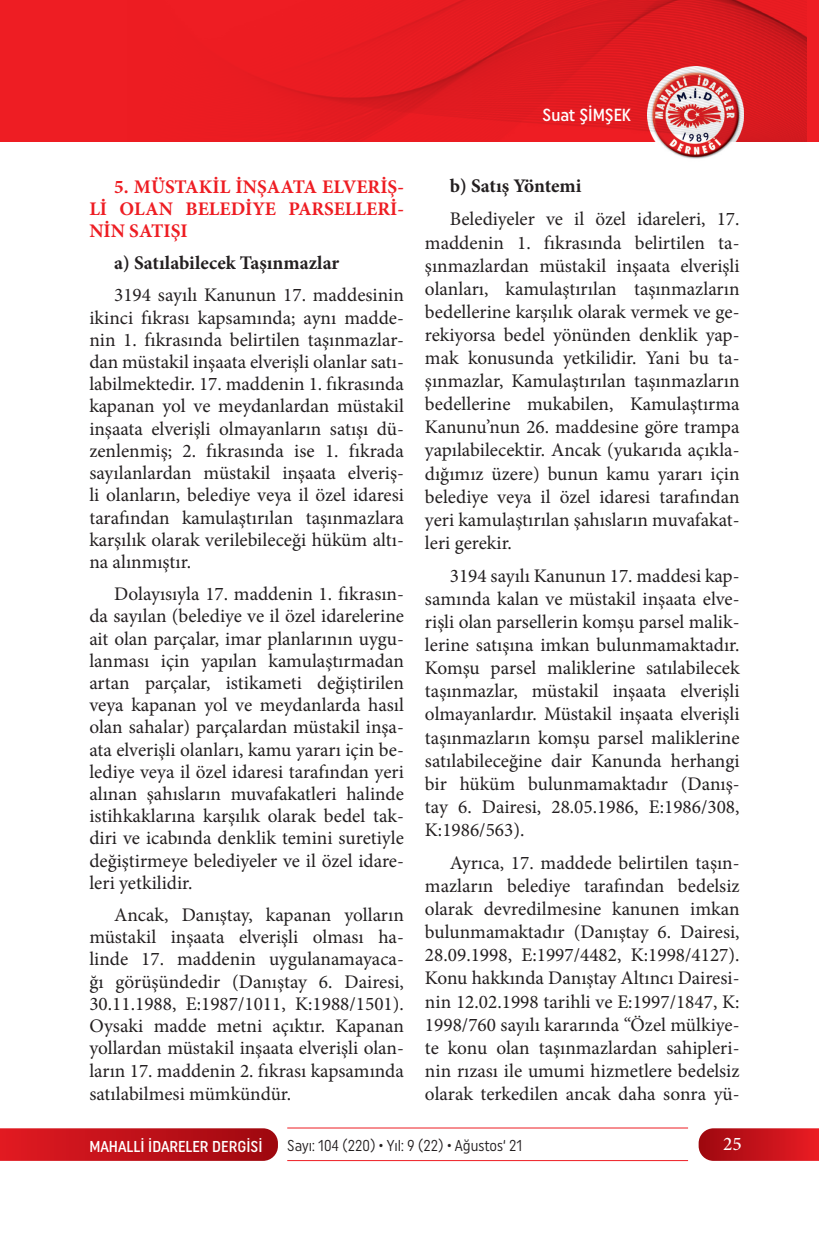
<style>
.page{position:relative;width:819px;height:1241px;background:#fff}
.page>*{position:absolute;margin:0;border:0;box-sizing:border-box;transform-origin:0 0}
.t1{font:19.25px/23.1px "Minion Pro";color:#231f20;text-align:justify}
.t2{font:700 19.25px/22.2px "Minion Pro";color:#ee1d23;text-align:justify}
.t3{font:700 19.25px "Minion Pro";color:#231f20}
.t4{font:500 19.25px "Minion Pro";color:#fff}
.t5{font:500 17.5px "Uniform Condensed";color:#fff}
.t6{font:15.75px "Uniform Condensed";color:#231f20;scale:.95 1}
.t7{font:500 15.75px "Uniform Condensed";color:#fff}
</style>
<div class="page">
<svg style="left:0;top:1128px;width:278px;height:32px;background:#c1151c"></svg>
<svg style="left:698px;top:1128px;width:121px;height:32px;background:#c61a22"></svg>
<hr style="left:287px;top:1127px;width:401px;height:1px;background:#ee1d23">
<hr style="left:287px;top:1159px;width:401px;height:1px;background:#ee1d23">
<div style="left:0;top:0;width:819px;height:141px;background:#ee1d23"></div>
<img style="left:647px;top:141px;width:96px;height:18px">
<img style="left:256px;top:0;width:550px;height:141px">
<p class="t2" style="left:89px;top:175px;width:316px;text-indent:25px">5. MÜSTAKİL İNŞAATA ELVERİŞ-Lİ OLAN BELEDİYE PARSELLERİ-NİN SATIŞI</p>
<p class="t3" style="left:114px;top:249px;width:227px">a) Satılabilecek Taşınmazlar</p>
<p class="t1" style="left:89px;top:284px;width:316px;line-height:22.2px;text-indent:25px">3194 sayılı Kanunun 17. maddesinin ikinci fıkrası kapsamında; aynı madde&shy;nin 1. fıkrasında belirtilen taşınmazlar&shy;dan müstakil inşaata elverişli olanlar satı&shy;labilmektedir. 17. maddenin 1. fıkrasında kapanan yol ve meydanlardan müstakil inşaata elverişli olmayanların satışı dü&shy;zenlenmiş; 2. fıkrasında ise 1. fıkrada sayılanlardan müstakil inşaata elveriş&shy;li olanların, belediye veya il özel idaresi tarafından kamulaştırılan taşınmazlara karşılık olarak verilebileceği hüküm altı&shy;na alınmıştır.</p>
<p class="t1" style="left:89px;top:583px;width:316px;line-height:22.2px;text-indent:25px">Dolayısıyla 17. maddenin 1. fıkrasın&shy;da sayılan (belediye ve il özel idarelerine ait olan parçalar, imar planlarının uygu&shy;lanması için yapılan kamulaştırmadan artan parçalar, istikameti değiştirilen veya kapanan yol ve meydanlarda hasıl olan sahalar) parçalardan müstakil inşa&shy;ata elverişli olanları, kamu yararı için be&shy;lediye veya il özel idaresi tarafından yeri alınan şahısların muvafakatleri halinde istihkaklarına karşılık olarak bedel tak&shy;diri ve icabında denklik temini suretiyle değiştirmeye belediyeler ve il özel idare&shy;leri yetkilidir.</p>
<p class="t1" style="left:89px;top:903px;width:316px;line-height:22.4px;text-indent:25px">Ancak, Danıştay, kapanan yolların müstakil inşaata elverişli olması ha&shy;linde 17. maddenin uygulanamayaca&shy;ğı görüşündedir (Danıştay 6. Dairesi, 30.11.1988, E:1987/1011, K:1988/1501).<br>Oysaki madde metni açıktır. Kapanan yollardan müstakil inşaata elverişli olan&shy;ların 17. maddenin 2. fıkrası kapsamında satılabilmesi mümkündür.</p>
<p class="t5" style="left:542px;top:105px;width:90px">Suat ŞİMŞEK</p>
<p class="t3" style="left:450px;top:173px;width:133px">b) Satış Yöntemi</p>
<p class="t1" style="left:425px;top:208px;width:316px;text-indent:25px">Belediyeler ve il özel idareleri, 17. maddenin 1. fıkrasında belirtilen ta&shy;şınmazlardan müstakil inşaata elverişli olanları, kamulaştırılan taşınmazların bedellerine karşılık olarak vermek ve ge&shy;rekiyorsa bedel yönünden denklik yap&shy;mak konusunda yetkilidir. Yani bu ta&shy;şınmazlar, Kamulaştırılan taşınmazların bedellerine mukabilen, Kamulaştırma Kanunu’nun 26. maddesine göre trampa yapılabilecektir. Ancak (yukarıda açıkla&shy;dığımız üzere) bunun kamu yararı için belediye veya il özel idaresi tarafından yeri kamulaştırılan şahısların muvafakat&shy;leri gerekir.</p>
<p class="t1" style="left:425px;top:564px;width:316px;text-indent:25px">3194 sayılı Kanunun 17. maddesi kap&shy;samında kalan ve müstakil inşaata elve&shy;rişli olan parsellerin komşu parsel malik&shy;lerine satışına imkan bulunmamaktadır.<br>Komşu parsel maliklerine satılabilecek taşınmazlar, müstakil inşaata elverişli olmayanlardır. Müstakil inşaata elverişli taşınmazların komşu parsel maliklerine satılabileceğine dair Kanunda herhangi bir hüküm bulunmamaktadır (Danış&shy;tay 6. Dairesi, 28.05.1986, E:1986/308, K:1986/563).</p>
<p class="t1" style="left:425px;top:851px;width:316px;text-indent:25px">Ayrıca, 17. maddede belirtilen taşın&shy;mazların belediye tarafından bedelsiz olarak devredilmesine kanunen imkan bulunmamaktadır (Danıştay 6. Dairesi, 28.09.1998, E:1997/4482, K:1998/4127).<br>Konu hakkında Danıştay Altıncı Dairesi&shy;nin 12.02.1998 tarihli ve E:1997/1847, K:<br>1998/760 sayılı kararında “Özel mülkiye&shy;te konu olan taşınmazlardan sahipleri&shy;nin rızası ile umumi hizmetlere bedelsiz olarak terkedilen ancak daha sonra yü-</p>
<p class="t7" style="left:89px;top:1136px;width:175px">MAHALLİ İDARELER DERGİSİ</p>
<p class="t6" style="left:287px;top:1136px;width:249px">Sayı: 104 (220) • Yıl: 9 (22) • Ağustos‘ 21</p>
<p class="t4" style="left:723px;top:1131px;width:20px">25</p>
</div>
